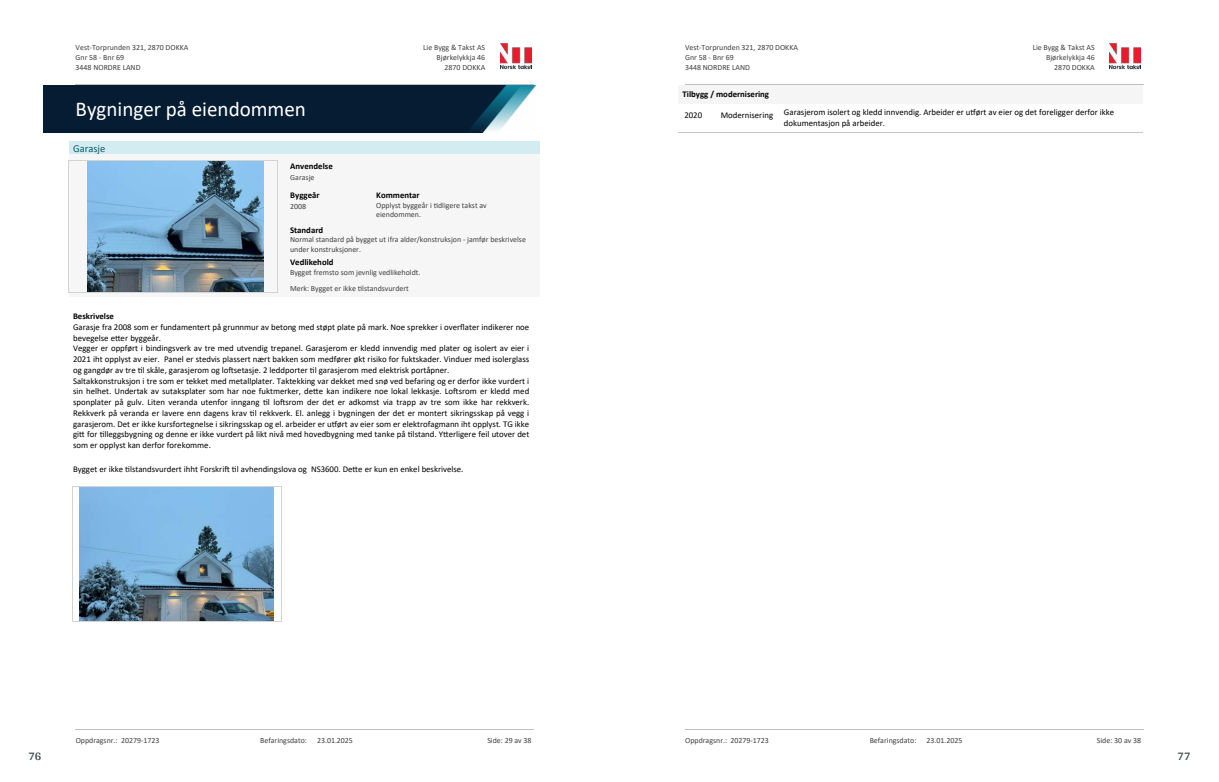
<style>
.page{position:relative;width:1219px;height:782px;background:#fff}
.page>*{position:absolute;margin:0;border:0;box-sizing:border-box;transform-origin:0 0}
.t1{font:21.1px "Calibri";color:#fff}
.t2{font:700 12px "Arya";color:#414749}
.t3{font:10.5px "Calibri";color:#065c69}
.t4{font:8.8px/10.7px "Calibri";color:#000}
.t5{font:700 8.8px "Calibri";color:#000}
.t6{font:7.9px/9.7px "Calibri";color:#404040}
</style>
<div class="page">
<img style="left:43px;top:85px;width:493px;height:48px">
<div style="left:69px;top:141px;width:471px;height:13px;background:#d3ecf1"></div>
<div style="left:69px;top:154px;width:471px;height:143px;background:#f6f6f6"></div>
<img style="left:88px;top:162px;width:175px;height:130px">
<hr style="left:69px;top:161px;width:1px;height:131px;background:#d3d3d3">
<hr style="left:278px;top:161px;width:1px;height:131px;background:#d3d3d3">
<hr style="left:69px;top:161px;width:209px;height:1px;background:#d3d3d3">
<hr style="left:69px;top:292px;width:209px;height:1px;background:#d3d3d3">
<img style="left:80px;top:487px;width:194px;height:134px">
<hr style="left:72px;top:486px;width:1px;height:135px;background:#d3d3d3">
<hr style="left:281px;top:486px;width:1px;height:135px;background:#d3d3d3">
<hr style="left:72px;top:486px;width:209px;height:1px;background:#d3d3d3">
<hr style="left:72px;top:621px;width:209px;height:1px;background:#d3d3d3">
<img style="left:500px;top:43px;width:31px;height:27px">
<hr style="left:76px;top:84px;width:458px;height:1px;background:#c0c0c0">
<hr style="left:76px;top:729px;width:458px;height:1px;background:#c0c0c0">
<div style="left:678px;top:84px;width:465px;height:19px;background:#f5f5f5"></div>
<hr style="left:678px;top:133px;width:465px;height:1px;background:#c7c7c7">
<img style="left:1110px;top:43px;width:31px;height:27px">
<hr style="left:685px;top:84px;width:458px;height:1px;background:#c0c0c0">
<hr style="left:685px;top:729px;width:458px;height:1px;background:#c0c0c0">
<p class="t6" style="left:76px;top:43px;width:114px">Vest-Torprunden 321, 2870 DOKKA<br>Gnr 58 - Bnr 69<br>3448 NORDRE LAND</p>
<p class="t6" style="left:423px;top:43px;width:64px">Lie Bygg &amp; Takst AS</p>
<p class="t6" style="left:437px;top:52px;width:50px">Bjørkelykkja 46</p>
<p class="t6" style="left:445px;top:62px;width:42px">2870 DOKKA</p>
<h1 class="t1" style="left:76px;top:94px;width:232px">Bygninger på eiendommen</h1>
<p class="t3" style="left:73px;top:141px;width:34px">Garasje</p>
<p class="t5" style="left:290px;top:160px;width:44px">Anvendelse</p>
<p class="t6" style="left:290px;top:173px;width:26px">Garasje</p>
<p class="t5" style="left:290px;top:189px;width:31px">Byggeår</p>
<p class="t5" style="left:376px;top:189px;width:45px">Kommentar</p>
<p class="t6" style="left:376px;top:200px;width:112px">Opplyst byggeår i 琀椀dligere takst av eiendommen.</p>
<p class="t6" style="left:290px;top:201px;width:18px">2008</p>
<p class="t6" style="left:290px;top:235px;width:237px">Normal standard på bygget ut ifra alder/konstruksjon - jamfør beskrivelse under konstruksjoner.</p>
<p class="t5" style="left:290px;top:223px;width:35px">Standard</p>
<p class="t5" style="left:290px;top:255px;width:45px">Vedlikehold</p>
<p class="t6" style="left:290px;top:267px;width:132px">Bygget fremsto som jevnlig vedlikeholdt.</p>
<p class="t6" style="left:290px;top:283px;width:120px">Merk: Bygget er ikke 琀椀lstandsvurdert</p>
<p class="t5" style="left:73px;top:310px;width:42px">Beskrivelse</p>
<p class="t4" style="left:73px;top:321px;width:458px">Garasje fra 2008 som er fundamentert på grunnmur av betong med støpt plate på mark. Noe sprekker i over昀氀ater indikerer noe bevegelse e琀琀er byggeår.<br>Vegger er oppført i bindingsverk av tre med utvendig trepanel. Garasjerom er kledd innvendig med plater og isolert av eier i 2021 iht opplyst av eier. Panel er stedvis plassert nært bakken som medfører økt risiko for fuktskader. Vinduer med isolerglass og gangdør av tre 琀椀l skåle, garasjerom og lo昀琀setasje. 2 leddporter 琀椀l garasjerom med elektrisk portåpner.<br>Saltakkonstruksjon i tre som er tekket med metallplater. Taktekking var dekket med snø ved befaring og er derfor ikke vurdert i sin helhet. Undertak av sutaksplater som har noe fuktmerker, de琀琀e kan indikere noe lokal lekkasje. Lo昀琀srom er kledd med sponplater på gulv. Liten veranda utenfor inngang 琀椀l lo昀琀srom der det er adkomst via trapp av tre som ikke har rekkverk.<br>Rekkverk på veranda er lavere enn dagens krav 琀椀l rekkverk. El. anlegg i bygningen der det er montert sikringsskap på vegg i garasjerom. Det er ikke kursfortegnelse i sikringsskap og el. arbeider er u琀昀ørt av eier som er elektrofagmann iht opplyst. TG ikke gi琀琀 for 琀椀lleggsbygning og denne er ikke vurdert på likt nivå med hovedbygning med tanke på 琀椀lstand. Y琀琀erligere feil utover det som er opplyst kan derfor forekomme.</p>
<p class="t4" style="left:73px;top:463px;width:392px">Bygget er ikke 琀椀lstandsvurdert ihht Forskri昀琀 琀椀l avhendingslova og NS3600. De琀琀e er kun en enkel beskrivelse.</p>
<h2 class="t2" style="left:28px;top:749px;width:15px">76</h2>
<p class="t6" style="left:76px;top:735px;width:85px">Oppdragsnr.: 20279-1723</p>
<p class="t6" style="left:260px;top:735px;width:48px">Befaringsdato:</p>
<p class="t6" style="left:317px;top:735px;width:37px">23.01.2025</p>
<p class="t6" style="left:487px;top:735px;width:46px">Side: 29 av 38</p>
<p class="t6" style="left:685px;top:43px;width:114px">Vest-Torprunden 321, 2870 DOKKA<br>Gnr 58 - Bnr 69<br>3448 NORDRE LAND</p>
<p class="t6" style="left:1033px;top:43px;width:64px">Lie Bygg &amp; Takst AS</p>
<p class="t6" style="left:1046px;top:52px;width:50px">Bjørkelykkja 46</p>
<p class="t6" style="left:1054px;top:62px;width:42px">2870 DOKKA</p>
<p class="t5" style="left:683px;top:88px;width:88px">Tilbygg / modernisering</p>
<p class="t4" style="left:684px;top:109px;width:19px">2020</p>
<p class="t4" style="left:784px;top:107px;width:332px;text-indent:-63px">Modernisering Garasjerom isolert og kledd innvendig. Arbeider er u琀昀ørt av eier og det foreligger derfor ikke dokumentasjon på arbeider.</p>
<p class="t6" style="left:685px;top:735px;width:85px">Oppdragsnr.: 20279-1723</p>
<p class="t6" style="left:870px;top:735px;width:48px">Befaringsdato:</p>
<p class="t6" style="left:926px;top:735px;width:37px">23.01.2025</p>
<p class="t6" style="left:1097px;top:735px;width:46px">Side: 30 av 38</p>
<h2 class="t2" style="left:1177px;top:749px;width:15px">77</h2>
</div>
